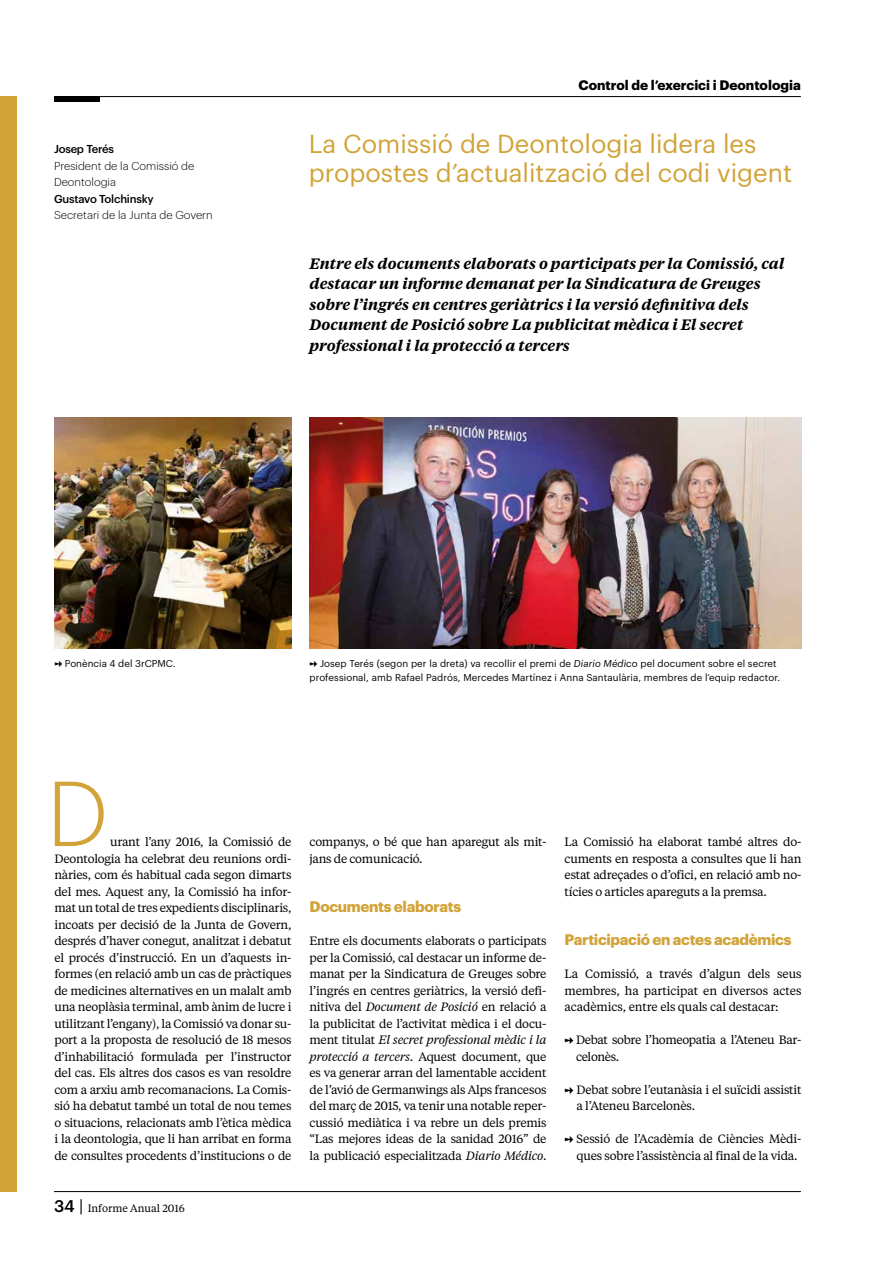
<style>
.page{position:relative;width:893px;height:1263px;background:#fff}
.page>*{position:absolute;margin:0;border:0;box-sizing:border-box;transform-origin:0 0}
.t1{font:300 90px "Graphik";color:#d1a338}
.t2{font:25.5px/28.8px "Graphik";color:#d1a338}
.t3{font:italic 600 15px/20.7px "Tiempos Text";color:#000}
.t4{font:700 15px "Graphik";letter-spacing:-.02em;color:#d1a338}
.t5{font:700 13.5px "Graphik";color:#000}
.t6{font:12px/16.5px "Tiempos Text";letter-spacing:-.02em;color:#000;text-align:justify}
.t7{font:300 11.25px/16.5px "Graphik";color:#000}
.t8{font:500 11.25px "Graphik";letter-spacing:-.02em;color:#000}
.t9{font:10.5px "Tiempos Text";color:#000}
.t10{font:9.75px/13.5px "Graphik";letter-spacing:.01em;color:#000}
.s1{font-family:"Greta Text Pro";font-size:10.5px}
.s2{font-style:italic}
.s3{font-family:"Graphik";font-weight:500;font-size:16.5px}
.s4{font-family:"Graphik";font-size:16.5px}
.s5{font-family:"Greta Text Pro"}
</style>
<div class="page">
<hr style="left:54px;top:96px;width:747px;height:1px;background:#000">
<hr style="left:54px;top:1191px;width:747px;height:1px;background:#000">
<div style="left:54px;top:96px;width:46px;height:6px;background:#000"></div>
<div style="left:0;top:96px;width:17px;height:1095px;background:#d1a338"></div>
<img style="left:54px;top:417px;width:237px;height:231px">
<img style="left:309px;top:417px;width:492px;height:231px">
<p class="t8" style="left:54px;top:140px;width:62px">Josep Terés</p>
<p class="t7" style="left:54px;top:156px;width:142px">President de la Comissió de<br>Deontologia</p>
<p class="t8" style="left:54px;top:190px;width:101px">Gustavo Tolchinsky</p>
<p class="t7" style="left:54px;top:206px;width:160px">Secretari de la Junta de Govern</p>
<p class="t5" style="left:578px;top:74px;width:224px">Control de l’exercici i Deontologia</p>
<h2 class="t2" style="left:309px;top:127px;width:485px">La Comissió de Deontologia lidera les propostes d’actualització del codi vigent</h2>
<p class="t3" style="left:309px;top:252px;width:476px">Entre els documents elaborats o participats per la Comissió, cal destacar un informe demanat per la Sindicatura de Greuges sobre l’ingrés en centres geriàtrics i la versió definitiva dels Document de Posició sobre La publicitat mèdica i El secret professional i la protecció a tercers</p>
<p class="t10" style="left:54px;top:655px;width:123px"><span class="s1">→</span> Ponència 4 del 3rCPMC.</p>
<p class="t10" style="left:309px;top:656px;width:472px"><span class="s1">→</span> Josep Terés (segon per la dreta) va recollir el premi de <span class="s2">Diario Médic</span>o pel document sobre el secret professional, amb Rafael Padrós, Mercedes Martínez i Anna Santaulària, membres de l’equip redactor.</p>
<h1 class="t1" style="left:47px;top:748px;width:63px">D</h1>
<p class="t6" style="left:54px;top:833px;width:239px;text-indent:56px">urant l’any 2016, la Comissió de Deontologia ha celebrat deu reunions ordi&shy;nàries, com és habitual cada segon dimarts del mes. Aquest any, la Comissió ha infor&shy;mat un total de tres expedients disciplinaris, incoats per decisió de la Junta de Govern, després d’haver conegut, analitzat i debatut el procés d’instrucció. En un d’aquests in&shy;formes (en relació amb un cas de pràctiques de medicines alternatives en un malalt amb una neoplàsia terminal, amb ànim de lucre i utilitzant l’engany), la Comissió va donar su&shy;port a la proposta de resolució de 18 mesos d’inhabilitació formulada per l’instructor del cas. Els altres dos casos es van resoldre com a arxiu amb recomanacions. La Comis&shy;sió ha debatut també un total de nou temes o situacions, relacionats amb l’ètica mèdica i la deontologia, que li han arribat en forma de consultes procedents d’institucions o de</p>
<p class="t6" style="left:309px;top:833px;width:239px">companys, o bé que han aparegut als mit&shy;jans de comunicació.</p>
<p class="t4" style="left:309px;top:895px;width:153px">Documents elaborats</p>
<p class="t6" style="left:309px;top:932px;width:239px">Entre els documents elaborats o participats per la Comissió, cal destacar un informe de&shy;manat per la Sindicatura de Greuges sobre l’ingrés en centres geriàtrics, la versió defi&shy;nitiva del <span class="s2">Document de Posició</span> en relació a la publicitat de l’activitat mèdica i el docu&shy;ment titulat <span class="s2">El secret professional mèdic i la protecció a tercers</span>. Aquest document, que es va generar arran del lamentable accident de l’avió de Germanwings als Alps francesos del març de 2015, va tenir una notable reper&shy;cussió mediàtica i va rebre un dels premis “Las mejores ideas de la sanidad 2016” de la publicació especialitzada <span class="s2">Diario Médico</span>.</p>
<p class="t9" style="left:54px;top:1202px;width:132px"><span class="s3">34</span> <span class="s4">|</span> Informe Anual 2016</p>
<p class="t6" style="left:564px;top:833px;width:239px">La Comissió ha elaborat també altres do&shy;cuments en resposta a consultes que li han estat adreçades o d’ofici, en relació amb no&shy;tícies o articles apareguts a la premsa.</p>
<p class="t4" style="left:564px;top:928px;width:228px">Participació en actes acadèmics</p>
<p class="t6" style="left:564px;top:965px;width:239px">La Comissió, a través d’algun dels seus membres, ha participat en diversos actes acadèmics, entre els quals cal destacar:</p>
<p class="t6" style="left:576px;top:1031px;width:227px;text-indent:-11px"><span class="s5">→</span> Debat sobre l’homeopatia a l’Ateneu Bar&shy;celonès.</p>
<p class="t6" style="left:577px;top:1080px;width:226px;text-indent:-12px"><span class="s5">→</span> Debat sobre l’eutanàsia i el suïcidi assistit a l’Ateneu Barcelonès.</p>
<p class="t6" style="left:577px;top:1130px;width:226px;text-indent:-12px"><span class="s5">→</span> Sessió de l’Acadèmia de Ciències Mèdi&shy;ques sobre l’assistència al final de la vida.</p>
</div>
